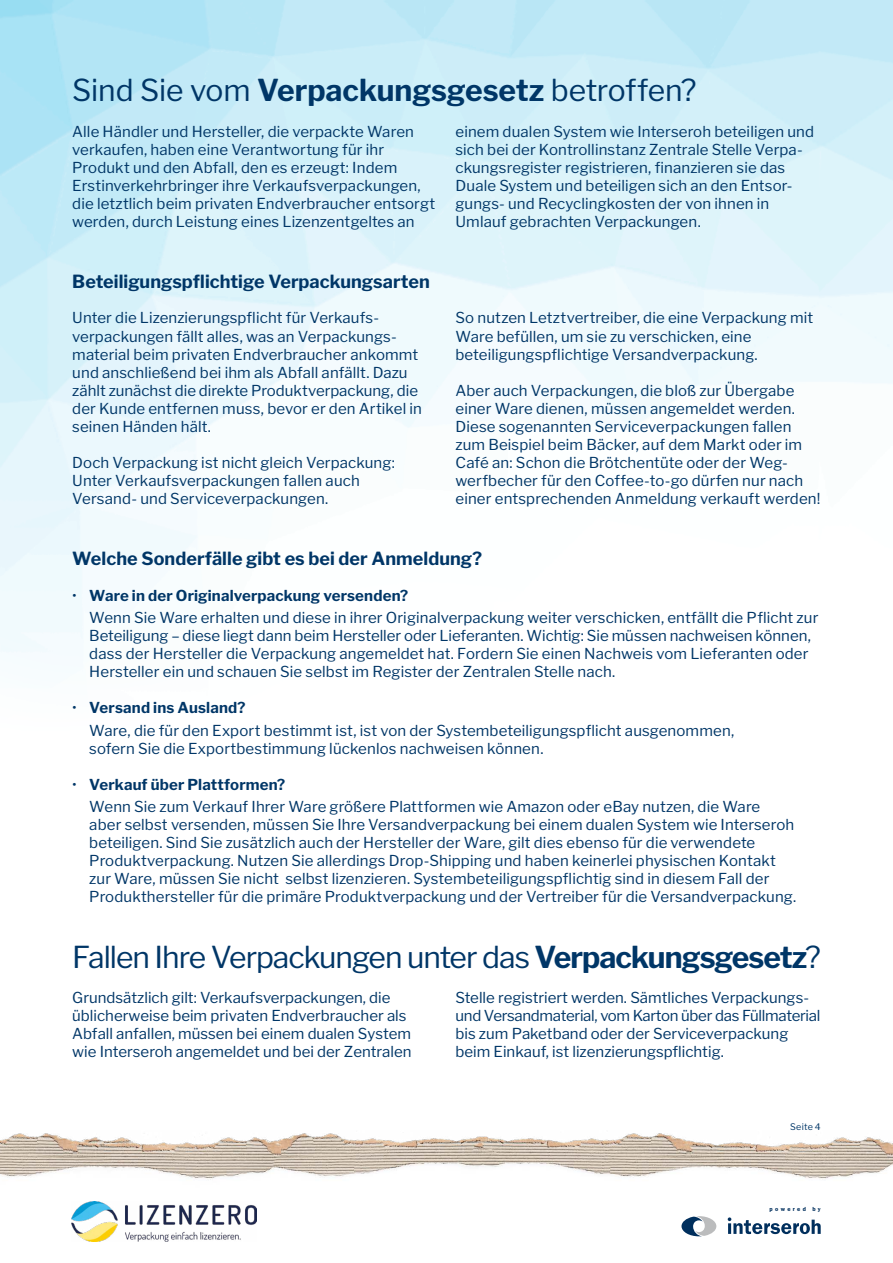
<style>
.page{position:relative;width:893px;height:1263px;background:#fff}
.page>*{position:absolute;margin:0;border:0;box-sizing:border-box;transform-origin:0 0}
.t1{font:30px "Libre Franklin";letter-spacing:-.03em;color:#003667}
.t2{font:30px "Libre Franklin";letter-spacing:-.01em;color:#003667}
.t3{font:700 18px "Libre Franklin";color:#003667}
.t4{font:15px/18px "Libre Franklin";letter-spacing:.005em;color:#003667}
.t5{font:9px "Libre Franklin";letter-spacing:.025em;color:#003667}
.t6{font:600 5.85px "ITC Franklin Gothic Std";letter-spacing:.4em;color:#002f5d}
.s1{font-weight:700}
</style>
<div class="page">
<img style="left:0;top:1133px;width:893px;height:47px">
<img style="left:72px;top:1201px;width:185px;height:41px">
<svg style="left:728px;top:1217px;width:93px;height:17px"></svg>
<svg style="left:681px;top:1216px;width:35px;height:20px"></svg>
<h1 class="t2" style="left:72px;top:72px;width:626px">Sind Sie vom <span class="s1">Verpackungsgesetz</span> betroffen?</h1>
<p class="t4" style="left:72px;top:123px;width:365px">Alle Händler und Hersteller, die verpackte Waren verkaufen, haben eine Verantwortung für ihr Produkt und den Abfall, den es erzeugt: Indem Erstinverkehrbringer ihre Verkaufsverpackungen, die letztlich beim privaten Endverbraucher entsorgt werden, durch Leistung eines Lizenzentgeltes an</p>
<p class="t4" style="left:455px;top:123px;width:360px">einem dualen System wie Interseroh beteiligen und sich bei der Kontrollinstanz Zentrale Stelle Verpa&shy;ckungsregister registrieren, finanzieren sie das Duale System und beteiligen sich an den Entsor&shy;gungs- und Recyclingkosten der von ihnen in Umlauf gebrachten Verpackungen.</p>
<p class="t3" style="left:72px;top:270px;width:359px">Beteiligungspflichtige Verpackungsarten</p>
<p class="t4" style="left:72px;top:309px;width:351px">Unter die Lizenzierungspflicht für Verkaufs&shy;verpackungen fällt alles, was an Verpackungs&shy;material beim privaten Endverbraucher ankommt und anschließend bei ihm als Abfall anfällt. Dazu zählt zunächst die direkte Produktverpackung, die der Kunde entfernen muss, bevor er den Artikel in seinen Händen hält.</p>
<p class="t4" style="left:72px;top:453px;width:324px">Doch Verpackung ist nicht gleich Verpackung:<br>Unter Verkaufsverpackungen fallen auch<br>Versand- und Serviceverpackungen.</p>
<p class="t4" style="left:455px;top:309px;width:359px">So nutzen Letztvertreiber, die eine Verpackung mit<br>Ware befüllen, um sie zu verschicken, eine beteiligungspflichtige Versandverpackung.</p>
<p class="t4" style="left:455px;top:381px;width:367px">Aber auch Verpackungen, die bloß zur Übergabe einer Ware dienen, müssen angemeldet werden.<br>Diese sogenannten Serviceverpackungen fallen zum Beispiel beim Bäcker, auf dem Markt oder im Café an: Schon die Brötchentüte oder der Weg&shy;werfbecher für den Coffee-to-go dürfen nur nach einer entsprechenden Anmeldung verkauft werden!</p>
<p class="t3" style="left:72px;top:548px;width:411px">Welche Sonderfälle gibt es bei der Anmeldung?</p>
<p class="t4" style="left:89px;top:584px;width:731px;line-height:22.5px;text-indent:-17px">• <span class="s1">Ware in der Originalverpackung versenden?<br></span>Wenn Sie Ware erhalten und diese in ihrer Originalverpackung weiter verschicken, entfällt die Pflicht zur</p>
<p class="t4" style="left:89px;top:627px;width:723px">Beteiligung – diese liegt dann beim Hersteller oder Lieferanten. Wichtig: Sie müssen nachweisen können, dass der Hersteller die Verpackung angemeldet hat. Fordern Sie einen Nachweis vom Lieferanten oder<br>Hersteller ein und schauen Sie selbst im Register der Zentralen Stelle nach.</p>
<p class="t4" style="left:89px;top:697px;width:647px;line-height:22.5px;text-indent:-17px">• <span class="s1">Versand ins Ausland?<br></span>Ware, die für den Export bestimmt ist, ist von der Systembeteiligungspflicht ausgenommen,</p>
<p class="t4" style="left:89px;top:739px;width:456px">sofern Sie die Exportbestimmung lückenlos nachweisen können.</p>
<p class="t4" style="left:89px;top:773px;width:672px;line-height:22.5px;text-indent:-17px">• <span class="s1">Verkauf über Plattformen?<br></span>Wenn Sie zum Verkauf Ihrer Ware größere Plattformen wie Amazon oder eBay nutzen, die Ware</p>
<p class="t4" style="left:89px;top:816px;width:708px">aber selbst versenden, müssen Sie Ihre Versandverpackung bei einem dualen System wie Interseroh beteiligen. Sind Sie zusätzlich auch der Hersteller der Ware, gilt dies ebenso für die verwendete Produktverpackung. Nutzen Sie allerdings Drop-Shipping und haben keinerlei physischen Kontakt zur Ware, müssen Sie nicht selbst lizenzieren. Systembeteiligungspflichtig sind in diesem Fall der Produkthersteller für die primäre Produktverpackung und der Vertreiber für die Versandverpackung.</p>
<h1 class="t1" style="left:72px;top:938px;width:750px">Fallen Ihre Verpackungen unter das <span class="s1">Verpackungsgesetz</span>?</h1>
<p class="t4" style="left:72px;top:989px;width:341px">Grundsätzlich gilt: Verkaufsverpackungen, die üblicherweise beim privaten Endverbraucher als Abfall anfallen, müssen bei einem dualen System wie Interseroh angemeldet und bei der Zentralen</p>
<p class="t4" style="left:455px;top:989px;width:366px">Stelle registriert werden. Sämtliches Verpackungs&shy;und Versandmaterial, vom Karton über das Füllmaterial bis zum Paketband oder der Serviceverpackung beim Einkauf, ist lizenzierungspflichtig.</p>
<p class="t5" style="left:790px;top:1121px;width:32px">Seite 4</p>
<p class="t6" style="left:770px;top:1205px;width:53px">powered by</p>
</div>
